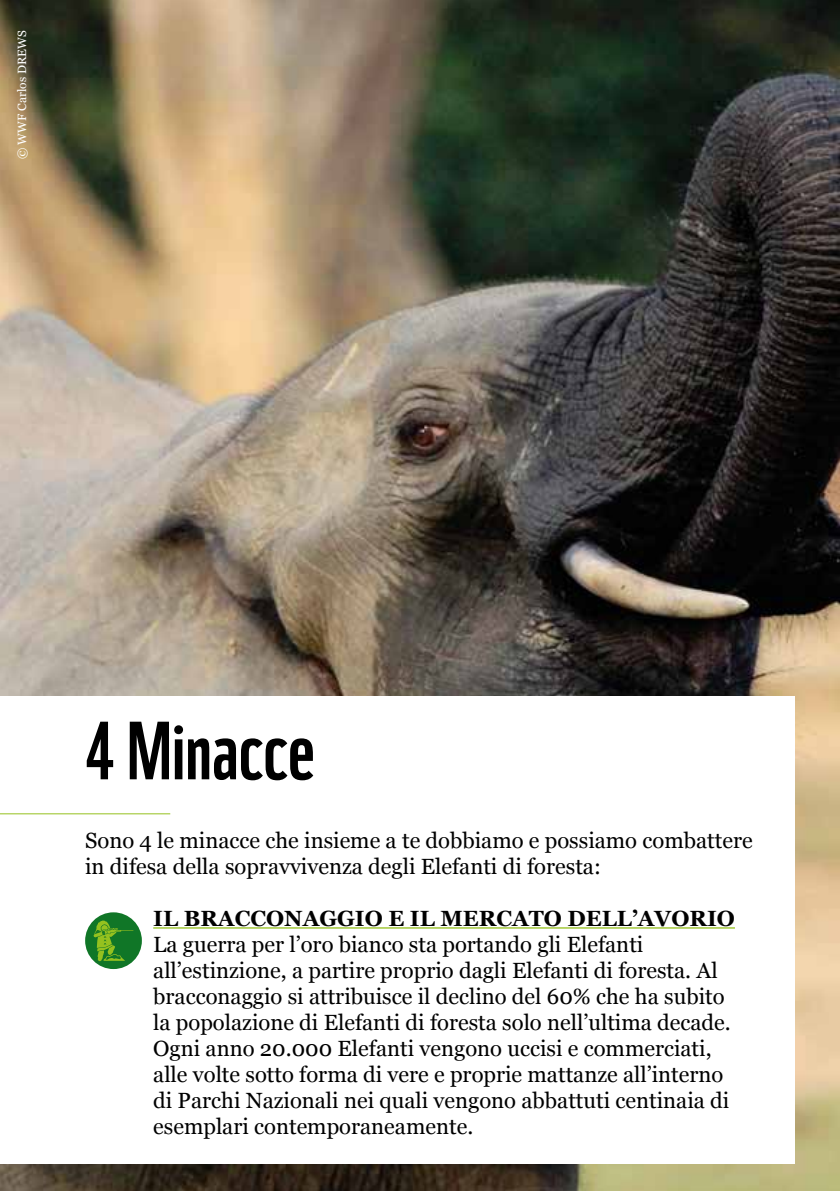
<style>
.page{position:relative;width:840px;height:1191px;background:#fff}
.page>*{position:absolute;margin:0;border:0;box-sizing:border-box;transform-origin:0 0}
.t1{font:80px "WWF";color:#000}
.t2{font:22px/26px "Georgia";color:#000}
.t3{font:700 22px "Georgia";color:#000}
.t4{font:12px "Georgia";color:#fff}
</style>
<div class="page">
<img style="left:0;top:0;width:839px;height:1191px">
<div style="left:0;top:696px;width:794px;height:468px;background:#fff"></div>
<hr style="left:0;top:813px;width:170px;height:1px;background:#95c11f">
<hr style="left:153px;top:927px;width:581px;height:1px;background:#95c11f">
<div style="left:85px;top:912px;width:57px;height:57px;background:#107627;border-radius:50%"></div>
<svg style="left:93px;top:920px;width:40px;height:41px"></svg>
<p class="t4" style="left:13px;top:159px;width:130px;rotate:-90deg">© WWF Carlos DREWS</p>
<h1 class="t1" style="left:85px;top:688px;width:232px">4 Minacce</h1>
<p class="t2" style="left:85px;top:826px;width:668px">Sono 4 le minacce che insieme a te dobbiamo e possiamo combattere in difesa della sopravvivenza degli Elefanti di foresta:</p>
<p class="t3" style="left:153px;top:901px;width:583px">IL BRACCONAGGIO E IL MERCATO DELL’AVORIO</p>
<p class="t2" style="left:153px;top:930px;width:578px">La guerra per l’oro bianco sta portando gli Elefanti all’estinzione, a partire proprio dagli Elefanti di foresta. Al bracconaggio si attribuisce il declino del 60% che ha subito la popolazione di Elefanti di foresta solo nell’ultima decade.<br>Ogni anno 20.000 Elefanti vengono uccisi e commerciati, alle volte sotto forma di vere e proprie mattanze all’interno di Parchi Nazionali nei quali vengono abbattuti centinaia di esemplari contemporaneamente.</p>
</div>
